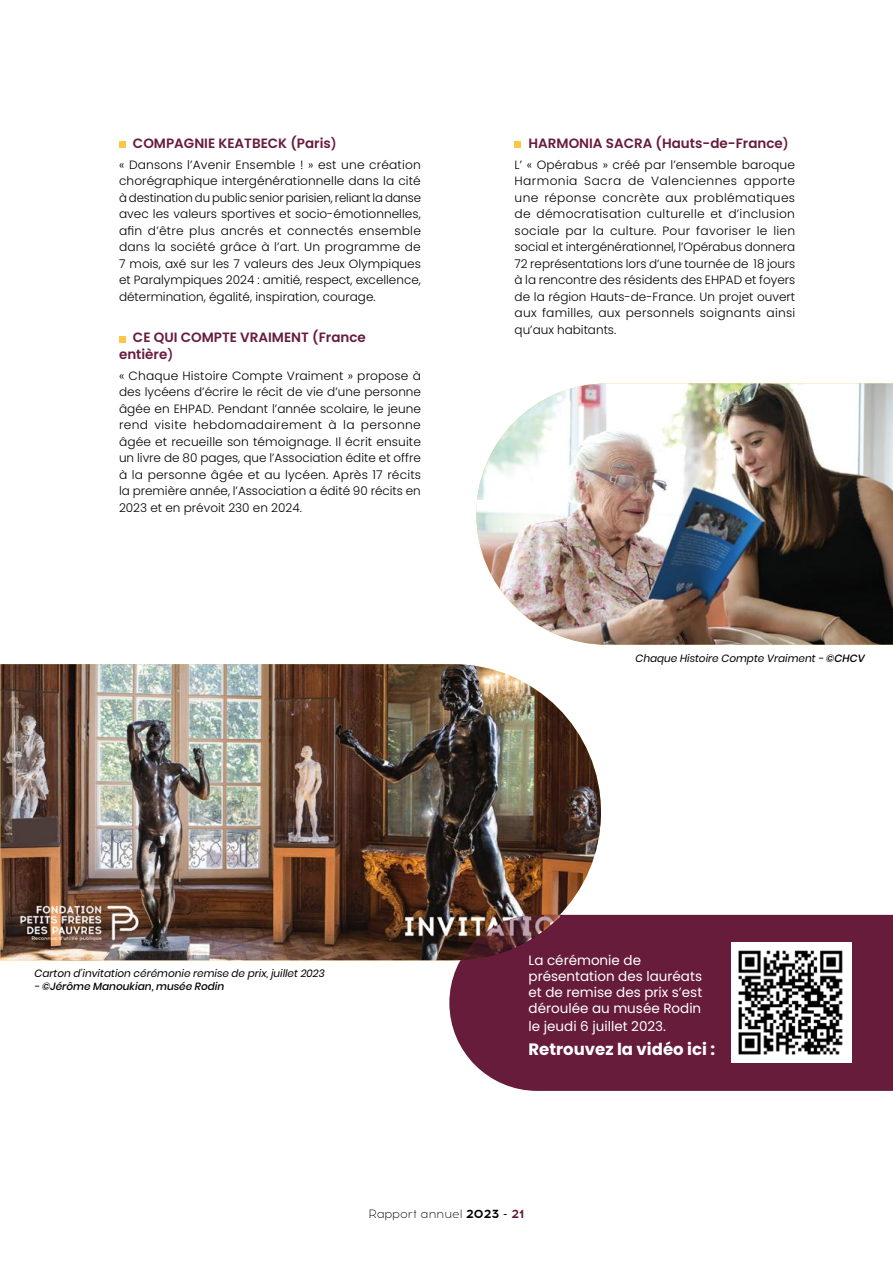
<style>
.page{position:relative;width:893px;height:1263px;background:#fff}
.page>*{position:absolute;margin:0;border:0;box-sizing:border-box;transform-origin:0 0}
.t1{font:700 16.5px "Poppins";color:#fff}
.t2{font:13.5px/16.2px "Poppins";color:#fff}
.t3{font:600 13.5px/16.5px "Poppins";color:#671c3c}
.t4{font:300 12px/16.5px "Poppins";color:#000;text-align:justify}
.t5{font:300 12px "Acrom";color:#000}
.t6{font:italic 10.5px "Poppins";color:#000}
.t7{font:italic 500 10.5px "Poppins";color:#000}
.s1{font-size:12px}
.s2{font-weight:500}
.s3{font-weight:400}
.s4{font-weight:700}
.s5{font-weight:700;color:#671c3c}
</style>
<div class="page">
<div style="left:449px;top:915px;width:444px;height:176px;background:#671c3c"></div>
<img style="left:0;top:664px;width:601px;height:296px">
<img style="left:476px;top:383px;width:417px;height:262px">
<div style="left:119px;top:142px;width:7px;height:6px;background:#fcc749"></div>
<div style="left:119px;top:336px;width:7px;height:6px;background:#fcc749"></div>
<svg style="left:515px;top:142px;width:6px;height:6px"></svg>
<img style="left:731px;top:943px;width:120px;height:120px">
<img style="left:460px;top:915px;width:102px;height:45px">
<p class="t3" style="left:133px;top:135px;width:205px">COMPAGNIE KEATBECK (Paris<span class="s1">)</span></p>
<p class="t4" style="left:119px;top:156px;width:304px">« Dansons l’Avenir Ensemble ! » est une création chorégraphique intergénérationnelle dans la cité à destination du public senior parisien, reliant la danse avec les valeurs sportives et socio-émotionnelles, afin d’être plus ancrés et connectés ensemble dans la société grâce à l’art. Un programme de 7 mois, axé sur les 7 valeurs des Jeux Olympiques et Paralympiques 2024 : amitié, respect, excellence, détermination, égalité, inspiration, courage.</p>
<p class="t3" style="left:119px;top:329px;width:248px;text-indent:14px">CE QUI COMPTE VRAIMENT (France entière<span class="s1">)</span></p>
<p class="t4" style="left:119px;top:367px;width:304px">« Chaque Histoire Compte Vraiment » propose à des lycéens d’écrire le récit de vie d’une personne âgée en EHPAD. Pendant l’année scolaire, le jeune rend visite hebdomadairement à la personne âgée et recueille son témoignage. Il écrit ensuite un livre de 80 pages, que l’Association édite et offre à la personne âgée et au lycéen. Après 17 récits la première année, l’Association a édité 90 récits en 2023 et en prévoit 230 en 2024.</p>
<p class="t3" style="left:528px;top:135px;width:262px">HARMONIA SACRA (Hauts-de-France<span class="s1">)</span></p>
<p class="t4" style="left:515px;top:156px;width:282px">L’ « Opérabus » créé par l’ensemble baroque Harmonia Sacra de Valenciennes apporte une réponse concrète aux problématiques de démocratisation culturelle et d’inclusion sociale par la culture. Pour favoriser le lien social et intergénérationnel, l’Opérabus donnera 72 représentations lors d’une tournée de 18 jours à la rencontre des résidents des EHPAD et foyers de la région Hauts-de-France. Un projet ouvert aux familles, aux personnels soignants ainsi qu’aux habitants.</p>
<p class="t6" style="left:635px;top:652px;width:231px">Chaque Histoire Compte Vraiment - <span class="s2">©CHCV</span></p>
<p class="t6" style="left:34px;top:967px;width:292px">Carton d’invitation cérémonie remise de prix, juillet 2023</p>
<p class="t7" style="left:34px;top:980px;width:191px"><span class="s3">-</span> ©Jérôme Manoukian, musée Rodin</p>
<p class="t2" style="left:529px;top:952px;width:175px">La cérémonie de présentation des lauréats et de remise des prix s’est déroulée au musée Rodin</p>
<p class="t2" style="left:529px;top:1018px;width:139px">le jeudi 6 juillet 2023.</p>
<h1 class="t1" style="left:529px;top:1040px;width:188px">Retrouvez la vidéo ici :</h1>
<p class="t5" style="left:368px;top:1206px;width:158px">Rapport annuel <span class="s4">2023 -</span> <span class="s5">21</span></p>
</div>
